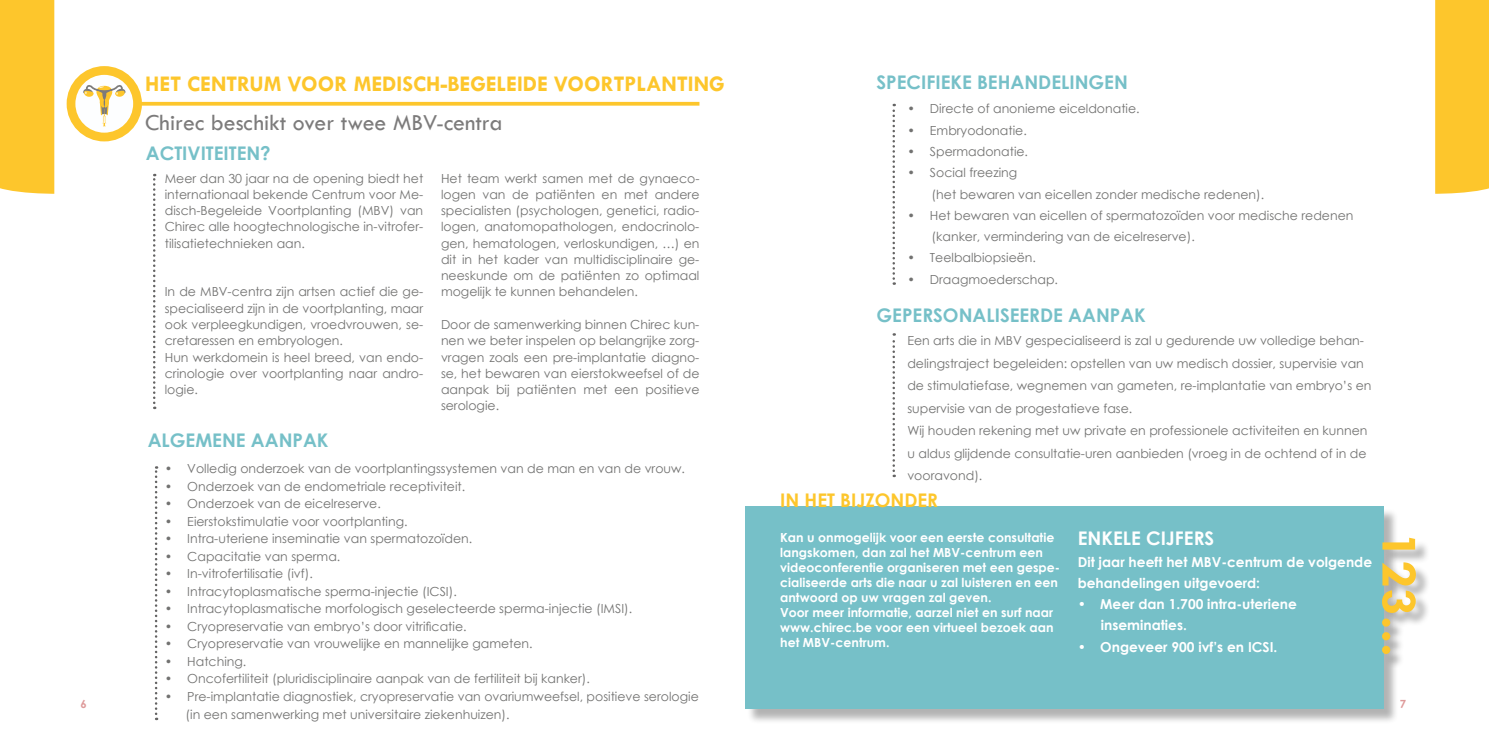
<style>
.page{position:relative;width:1489px;height:745px;background:#fff}
.page>*{position:absolute;margin:0;border:0;box-sizing:border-box;transform-origin:0 0}
.t1{font:23.75px "Tw Cen";color:#7c7b7b}
.t2{font:700 22.5px "Tw Cen";color:#fdc62c}
.t3{font:700 18.75px "Century Gothic";color:#76c0c8}
.t4{font:700 18.75px "Century Gothic";color:#fdc62c}
.t5{font:700 18.75px "Century Gothic";color:#fff}
.t6{font:700 13.75px/21.2px "Century Gothic";color:#fff}
.t7{font:12.5px/16.2px "Century Gothic";color:#727271}
.t8{font:700 12.5px/15px "Century Gothic";color:#fff}
.t9{font:700 11.25px "Century Gothic";color:#de9a9a}
</style>
<div class="page">
<div style="left:746px;top:508px;width:653px;height:215px;background:#000;opacity:.3"></div>
<div style="left:745px;top:506px;width:638px;height:201px;background:#76c0c8"></div>
<div style="left:1384px;top:540px;width:46px;height:129px;background:#000;opacity:.3"></div>
<svg style="left:1382px;top:537px;width:33px;height:116px"></svg>
<svg style="left:142px;top:102px;width:557px;height:4px;background:#fdcb3e"></svg>
<svg style="left:153px;top:174px;width:2px;height:235px"></svg>
<svg style="left:892px;top:104px;width:3px;height:180px"></svg>
<svg style="left:892px;top:333px;width:3px;height:144px"></svg>
<svg style="left:155px;top:466px;width:2px;height:253px"></svg>
<svg style="left:71px;top:70px;width:66px;height:67px"></svg>
<div style="left:67px;top:66px;width:75px;height:75px;border:9px solid #fdc62c;border-radius:50%"></div>
<svg style="left:83px;top:85px;width:43px;height:41px"></svg>
<div style="left:1435px;top:0;width:53px;height:194px;background:#fdc62c"></div>
<div style="left:0;top:0;width:54px;height:194px;background:#fdc62c"></div>
<h2 class="t2" style="left:145px;top:70px;width:581px">HET CENTRUM VOOR MEDISCH-BEGELEIDE VOORTPLANTING</h2>
<h3 class="t3" style="left:876px;top:67px;width:253px">SPECIFIEKE BEHANDELINGEN</h3>
<p class="t7" style="left:907px;top:100px;width:234px">• Directe of anonieme eiceldonatie.</p>
<p class="t7" style="left:907px;top:122px;width:121px">• Embryodonatie.</p>
<p class="t7" style="left:907px;top:143px;width:122px">• Spermadonatie.</p>
<p class="t7" style="left:931px;top:162px;width:334px;line-height:21.2px;text-indent:-24px">• Social freezing<br>(het bewaren van eicellen zonder medische redenen).</p>
<p class="t7" style="left:931px;top:204px;width:423px;line-height:21.2px;text-indent:-24px">• Het bewaren van eicellen of spermatozoïden voor medische redenen (kanker, vermindering van de eicelreserve).</p>
<p class="t7" style="left:907px;top:249px;width:130px">• Teelbalbiopsieën.</p>
<p class="t7" style="left:907px;top:270px;width:152px">• Draagmoederschap.</p>
<h1 class="t1" style="left:145px;top:108px;width:359px">Chirec beschikt over twee MBV-centra</h1>
<h3 class="t3" style="left:146px;top:139px;width:126px">ACTIVITEITEN?</h3>
<p class="t7" style="left:165px;top:170px;width:260px;text-align:justify">Meer dan 30 jaar na de opening biedt het internationaal bekende Centrum voor Me&shy;disch-Begeleide Voortplanting (MBV) van Chirec alle hoogtechnologische in-vitrofer&shy;tilisatietechnieken aan.</p>
<p class="t7" style="left:165px;top:283px;width:260px">In de MBV-centra zijn artsen actief die ge&shy;specialiseerd zijn in de voortplanting, maar ook verpleegkundigen, vroedvrouwen, se&shy;cretaressen en embryologen.<br>Hun werkdomein is heel breed, van endo&shy;crinologie over voortplanting naar andro&shy;logie.</p>
<p class="t7" style="left:441px;top:170px;width:260px;text-align:justify">Het team werkt samen met de gynaeco&shy;logen van de patiënten en met andere specialisten (psychologen, genetici, radio&shy;logen, anatomopathologen, endocrinolo&shy;gen, hematologen, verloskundigen, …) en dit in het kader van multidisciplinaire ge&shy;neeskunde om de patiënten zo optimaal mogelijk te kunnen behandelen.</p>
<p class="t7" style="left:441px;top:316px;width:260px;text-align:justify">Door de samenwerking binnen Chirec kun&shy;nen we beter inspelen op belangrijke zorg&shy;vragen zoals een pre-implantatie diagno&shy;se, het bewaren van eierstokweefsel of de aanpak bij patiënten met een positieve serologie.</p>
<h3 class="t3" style="left:876px;top:300px;width:271px">GEPERSONALISEERDE AANPAK</h3>
<p class="t7" style="left:907px;top:329px;width:465px;line-height:22.5px">Een arts die in MBV gespecialiseerd is zal u gedurende uw volledige behan&shy;delingstraject begeleiden: opstellen van uw medisch dossier, supervisie van de stimulatiefase, wegnemen van gameten, re-implantatie van embryo’s en supervisie van de progestatieve fase.<br>Wij houden rekening met uw private en professionele activiteiten en kunnen u aldus glijdende consultatie-uren aanbieden (vroeg in de ochtend of in de vooravond).</p>
<h3 class="t3" style="left:148px;top:425px;width:182px">ALGEMENE AANPAK</h3>
<p class="t7" style="left:165px;top:460px;width:521px">• Volledig onderzoek van de voortplantingssystemen van de man en van de vrouw.</p>
<p class="t7" style="left:165px;top:477px;width:302px">• Onderzoek van de endometriale receptiviteit.</p>
<p class="t7" style="left:165px;top:495px;width:217px">• Onderzoek van de eicelreserve.</p>
<p class="t7" style="left:165px;top:512px;width:244px">• Eierstokstimulatie voor voortplanting.</p>
<p class="t7" style="left:165px;top:530px;width:309px">• Intra-uteriene inseminatie van spermatozoïden.</p>
<p class="t7" style="left:165px;top:547px;width:177px">• Capacitatie van sperma.</p>
<p class="t7" style="left:165px;top:565px;width:150px">• In-vitrofertilisatie (ivf).</p>
<p class="t7" style="left:165px;top:582px;width:293px">• Intracytoplasmatische sperma-injectie (ICSI).</p>
<p class="t7" style="left:165px;top:600px;width:469px">• Intracytoplasmatische morfologisch geselecteerde sperma-injectie (IMSI).</p>
<p class="t7" style="left:165px;top:617px;width:303px">• Cryopreservatie van embryo’s door vitrificatie.</p>
<p class="t7" style="left:165px;top:635px;width:369px">• Cryopreservatie van vrouwelijke en mannelijke gameten.</p>
<p class="t7" style="left:165px;top:652px;width:83px">• Hatching.</p>
<p class="t7" style="left:165px;top:670px;width:426px">• Oncofertiliteit (pluridisciplinaire aanpak van de fertiliteit bij kanker).</p>
<p class="t7" style="left:185px;top:687px;width:514px;line-height:17.5px;text-indent:-21px">• Pre-implantatie diagnostiek, cryopreservatie van ovariumweefsel, positieve serologie (in een samenwerking met universitaire ziekenhuizen).</p>
<h3 class="t4" style="left:780px;top:486px;width:159px">IN HET BIJZONDER</h3>
<h3 class="t5" style="left:1077px;top:524px;width:138px">ENKELE CIJFERS</h3>
<p class="t6" style="left:1077px;top:550px;width:296px">Dit jaar heeft het MBV-centrum de volgende behandelingen uitgevoerd:</p>
<p class="t6" style="left:1100px;top:592px;width:198px;text-indent:-23px">• Meer dan 1.700 intra-uteriene inseminaties.</p>
<p class="t6" style="left:1077px;top:635px;width:201px">• Ongeveer 900 ivf’s en ICSI.</p>
<p class="t8" style="left:780px;top:528px;width:281px">Kan u onmogelijk voor een eerste consultatie langskomen, dan zal het MBV-centrum een videoconferentie organiseren met een gespe&shy;cialiseerde arts die naar u zal luisteren en een antwoord op uw vragen zal geven.<br>Voor meer informatie, aarzel niet en surf naar www.chirec.be voor een virtueel bezoek aan het MBV-centrum.</p>
<p class="t9" style="left:80px;top:695px;width:8px">6</p>
<p class="t9" style="left:1399px;top:695px;width:8px">7</p>
</div>
